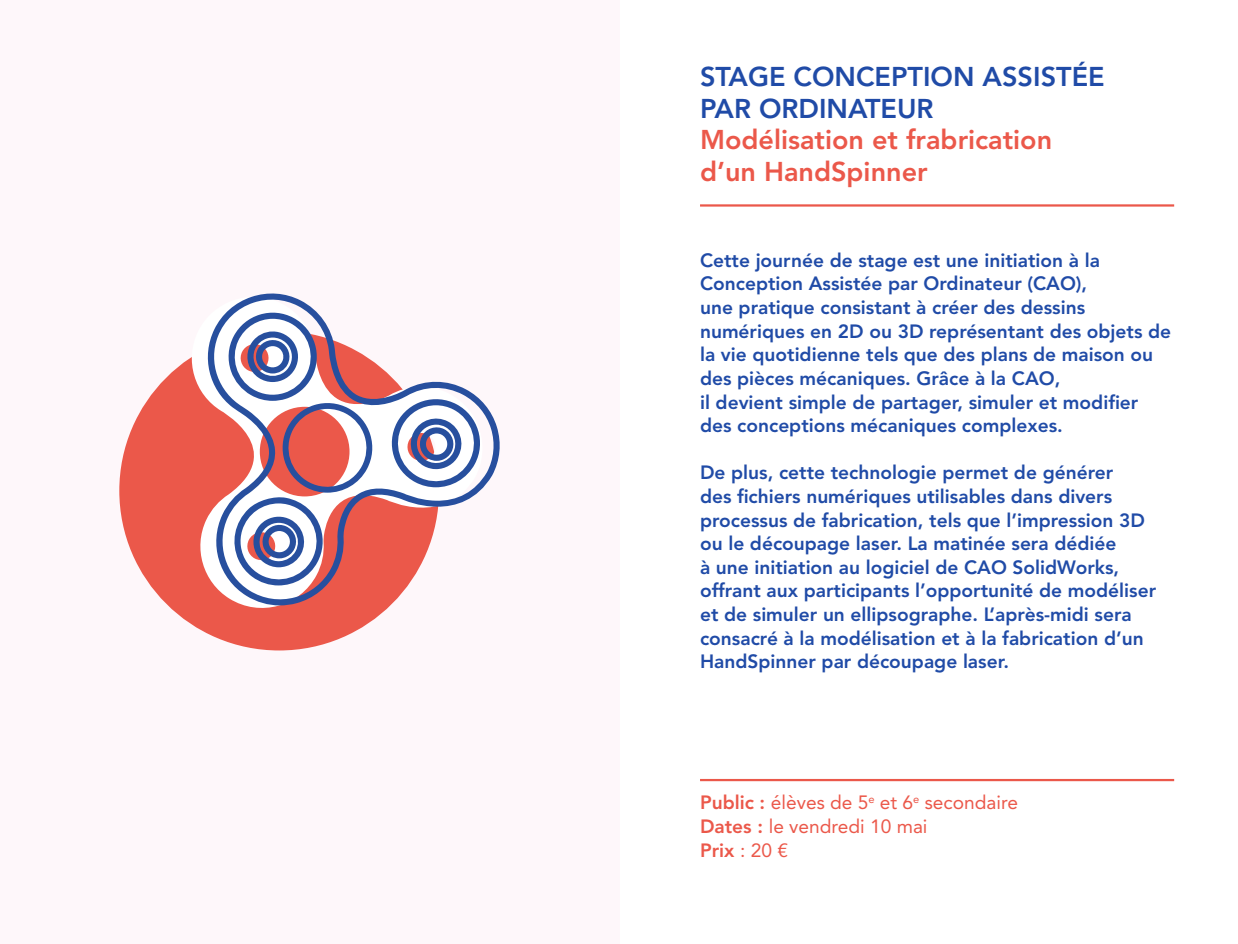
<style>
.page{position:relative;width:1238px;height:944px;background:#fff}
.page>*{position:absolute;margin:0;border:0;box-sizing:border-box;transform-origin:0 0}
.t1{font:800 27px/31.5px "Avenir LT Std";color:#eb584a}
.t2{font:800 27px/31.5px "Avenir LT Std";color:#204ba7}
.t3{font:800 19.12px/23.6px "Avenir LT Std";color:#204ba7}
.t4{font:19.12px/23.6px "Avenir LT Std";color:#eb584a}
.s1{font-weight:800}
</style>
<div class="page">
<div style="left:0;top:0;width:619px;height:944px;background:#fef7fa"></div>
<hr style="left:700px;top:204px;width:474px;height:3px;background:#eb584a">
<hr style="left:700px;top:779px;width:474px;height:2px;background:#eb584a">
<div style="left:119px;top:331px;width:320px;height:319px;background:#eb584a;border-radius:50%"></div>
<svg style="left:201px;top:293px;width:299px;height:312px"></svg>
<svg style="left:227px;top:311px;width:147px;height:274px"></svg>
<svg style="left:385px;top:393px;width:101px;height:94px"></svg>
<h1 class="t2" style="left:700px;top:61px;width:406px">STAGE CONCEPTION ASSISTÉE<br>PAR ORDINATEUR</h1>
<h1 class="t1" style="left:700px;top:124px;width:354px">Modélisation et frabrication d’un HandSpinner</h1>
<p class="t3" style="left:700px;top:248px;width:472px">Cette journée de stage est une initiation à la Conception Assistée par Ordinateur (CAO),<br>une pratique consistant à créer des dessins numériques en 2D ou 3D représentant des objets de la vie quotidienne tels que des plans de maison ou des pièces mécaniques. Grâce à la CAO,<br>il devient simple de partager, simuler et modifier des conceptions mécaniques complexes.</p>
<p class="t3" style="left:700px;top:461px;width:457px">De plus, cette technologie permet de générer<br>des fichiers numériques utilisables dans divers processus de fabrication, tels que l’impression 3D ou le découpage laser. La matinée sera dédiée<br>à une initiation au logiciel de CAO SolidWorks, offrant aux participants l’opportunité de modéliser et de simuler un ellipsographe. L’après-midi sera consacré à la modélisation et à la fabrication d’un HandSpinner par découpage laser.</p>
<p class="t4" style="left:700px;top:791px;width:319px"><span class="s1">Public :</span> élèves de 5<sup>e</sup> et 6<sup>e</sup> secondaire<br><span class="s1">Dates :</span> le vendredi 10 mai<br><span class="s1">Prix</span> : 20 €</p>
</div>
